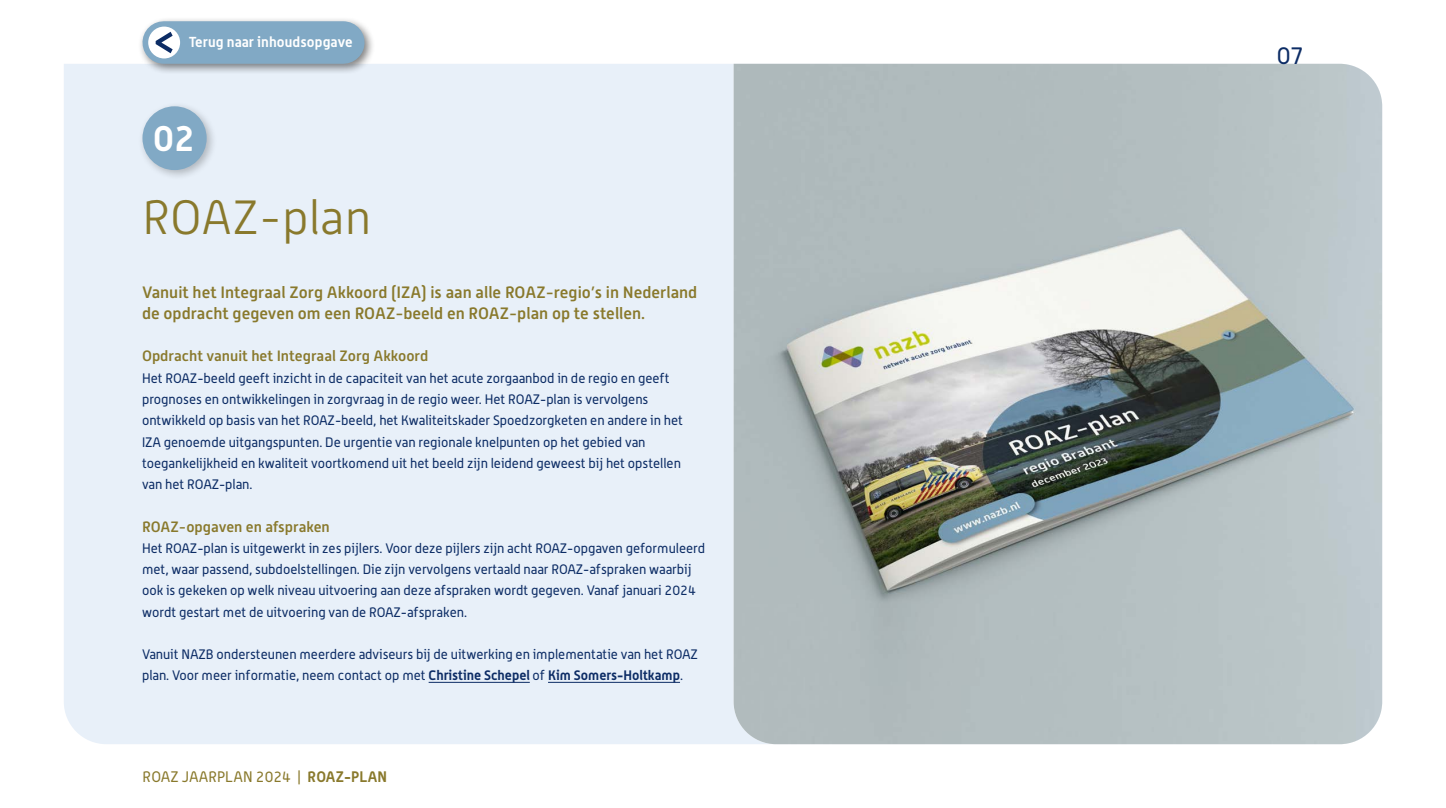
<style>
.page{position:relative;width:1446px;height:808px;background:#fff}
.page>*{position:absolute;margin:0;border:0;box-sizing:border-box;transform-origin:0 0}
.Kop_light_32pt{font:300 48px "Alwyn New";color:#89792c}
.t1{font:700 36px "Alwyn";color:#fff}
.Kop_light_32pt-2{font:24px "Alwyn";color:#0c2c65}
.Intro_medium_11_pt{font:500 16.5px/21.3px "Alwyn New";color:#89792c}
.Tussenkopje_10_pt{font:500 15px "Alwyn New";color:#89792c}
.intro{font:15px "Alwyn";letter-spacing:.015em;color:#89792c}
.inhoudsopgave{font:700 14.25px "Alwyn";letter-spacing:.01em;color:#fff}
.Bodytekst_9_pt{font:13.5px/21.3px "Alwyn";color:#0c2c65}
.s1{font-weight:700}
</style>
<div class="page">
<div style="left:64px;top:64px;width:669px;height:680px;background:#e8f0f9"></div>
<img style="left:733px;top:64px;width:649px;height:680px">
<hr style="left:429px;top:682px;width:101px;height:1px;background:#0c2c65">
<hr style="left:548px;top:682px;width:132px;height:1px;background:#0c2c65">
<div style="left:138px;top:101px;width:80px;height:80px;background:#000;opacity:.25"></div>
<div style="left:142px;top:106px;width:65px;height:64px;background:#81a9c5;border-radius:50%"></div>
<div style="left:138px;top:16px;width:237px;height:59px;background:#000;opacity:.5"></div>
<div style="left:164px;top:21px;width:179px;height:43px;background:#81a9c5"></div>
<div style="left:148px;top:27px;width:32px;height:31px;background:#fff;border-radius:50%"></div>
<svg style="left:156px;top:32px;width:17px;height:21px"></svg>
<p class="inhoudsopgave" style="left:189px;top:33px;width:166px">Terug naar inhoudsopgave</p>
<p class="t1" style="left:153px;top:116px;width:43px">02</p>
<p class="Kop_light_32pt" style="left:142px;top:191px;width:231px">ROAZ-plan</p>
<p class="Intro_medium_11_pt" style="left:142px;top:281px;width:557px">Vanuit het Integraal Zorg Akkoord (IZA) is aan alle ROAZ-regio’s in Nederland de opdracht gegeven om een ROAZ-beeld en ROAZ-plan op te stellen.</p>
<p class="Tussenkopje_10_pt" style="left:142px;top:348px;width:288px">Opdracht vanuit het Integraal Zorg Akkoord</p>
<p class="Bodytekst_9_pt" style="left:142px;top:367px;width:542px">Het ROAZ-beeld geeft inzicht in de capaciteit van het acute zorgaanbod in de regio en geeft prognoses en ontwikkelingen in zorgvraag in de regio weer. Het ROAZ-plan is vervolgens ontwikkeld op basis van het ROAZ-beeld, het Kwaliteitskader Spoedzorgketen en andere in het IZA genoemde uitgangspunten. De urgentie van regionale knelpunten op het gebied van toegankelijkheid en kwaliteit voortkomend uit het beeld zijn leidend geweest bij het opstellen van het ROAZ-plan.</p>
<p class="Tussenkopje_10_pt" style="left:142px;top:518px;width:189px">ROAZ-opgaven en afspraken</p>
<p class="Bodytekst_9_pt" style="left:142px;top:537px;width:565px">Het ROAZ-plan is uitgewerkt in zes pijlers. Voor deze pijlers zijn acht ROAZ-opgaven geformuleerd met, waar passend, subdoelstellingen. Die zijn vervolgens vertaald naar ROAZ-afspraken waarbij ook is gekeken op welk niveau uitvoering aan deze afspraken wordt gegeven. Vanaf januari 2024 wordt gestart met de uitvoering van de ROAZ-afspraken.</p>
<p class="Bodytekst_9_pt" style="left:142px;top:643px;width:557px">Vanuit NAZB ondersteunen meerdere adviseurs bij de uitwerking en implementatie van het ROAZ plan. Voor meer informatie, neem contact op met <span class="s1">Christine Schepel</span> of <span class="s1">Kim Somers-Holtkamp</span>.</p>
<p class="intro" style="left:143px;top:768px;width:246px">ROAZ JAARPLAN 2024 | <span class="s1">ROAZ-PLAN</span></p>
<p class="Kop_light_32pt-2" style="left:1276px;top:41px;width:29px">07</p>
</div>
